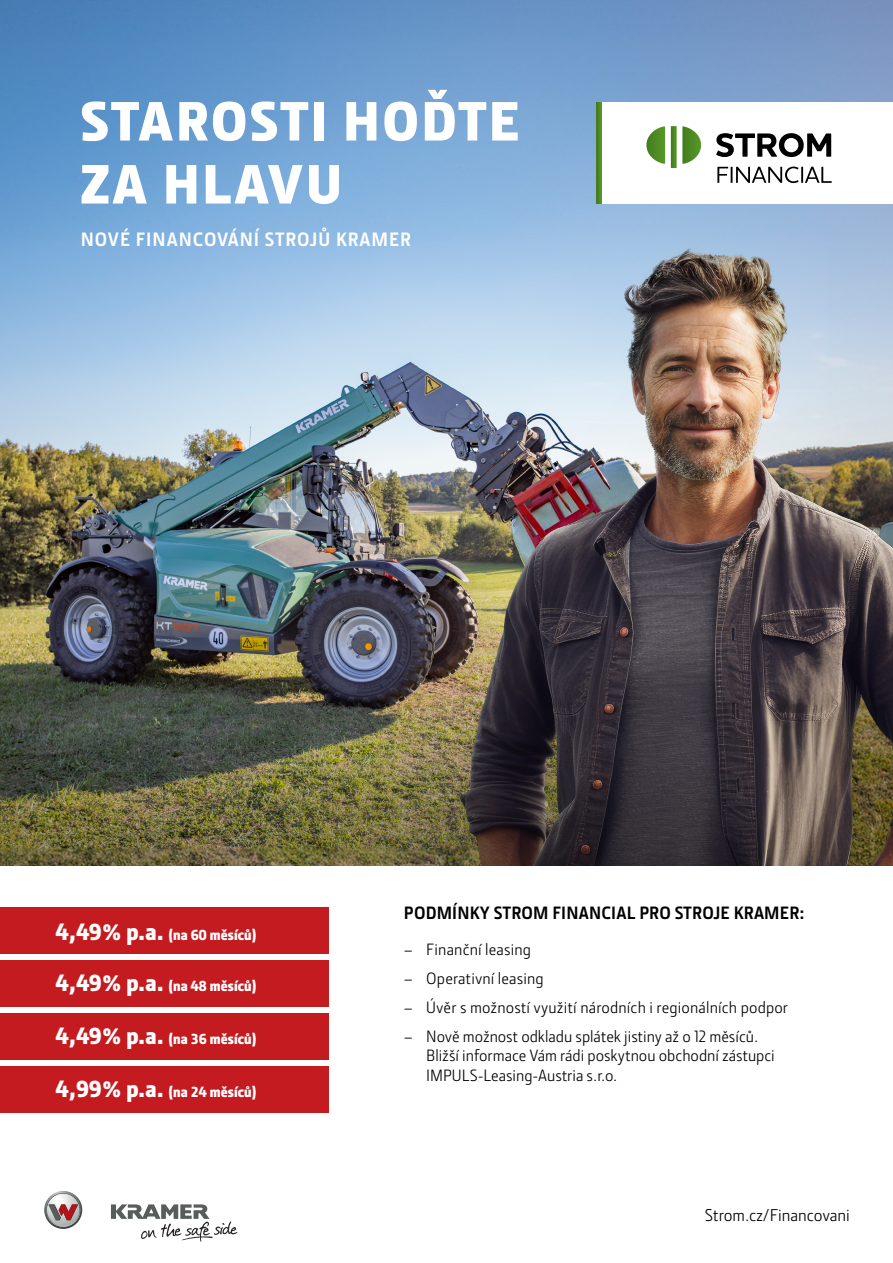
<style>
.page{position:relative;width:893px;height:1263px;background:#fff}
.page>*{position:absolute;margin:0;border:0;box-sizing:border-box;transform-origin:0 0}
.t1{font:900 57px/63px "Section";letter-spacing:.05em;color:#fff}
.t2{font:700 19.5px "JD Sans Pro";letter-spacing:.05em;color:#fff}
.t3{font:700 18px "JD Sans Pro";letter-spacing:.01em;color:#000}
.t4{font:17.25px "JD Sans Pro";color:#000}
.t5{font:16.5px/19.8px "JD Sans Pro";color:#000}
.t6{font:900 15px "Section";letter-spacing:.01em;color:#fff}
.s1{font-size:24px}
</style>
<div class="page">
<img style="left:0;top:0;width:893px;height:865px">
<div style="left:601px;top:103px;width:292px;height:101px;background:#fff"></div>
<hr style="left:597px;top:102px;width:4px;height:102px;background:#4c8723">
<svg style="left:646px;top:126px;width:19px;height:25px"></svg>
<svg style="left:671px;top:126px;width:30px;height:25px"></svg>
<svg style="left:716px;top:133px;width:115px;height:18px"></svg>
<img style="left:404px;top:151px;width:489px;height:714px">
<div style="left:0;top:908px;width:328px;height:46px;background:#c31b1f"></div>
<div style="left:0;top:961px;width:328px;height:46px;background:#c31b1f"></div>
<div style="left:0;top:1013px;width:328px;height:46px;background:#c31b1f"></div>
<div style="left:0;top:1066px;width:328px;height:46px;background:#c31b1f"></div>
<svg style="left:44px;top:1191px;width:38px;height:38px"></svg>
<svg style="left:111px;top:1204px;width:126px;height:38px"></svg>
<h1 class="t1" style="left:81px;top:89px;width:440px">STAROSTI HOĎTE<br>ZA HLAVU</h1>
<p class="t2" style="left:81px;top:226px;width:332px">NOVÉ FINANCOVÁNÍ STROJŮ KRAMER</p>
<p class="t6" style="left:56px;top:925px;width:202px"><span class="s1">4,49% p.a.</span> (na 60 měsíců)</p>
<p class="t6" style="left:56px;top:977px;width:202px"><span class="s1">4,49% p.a.</span> (na 48 měsíců)</p>
<p class="t6" style="left:56px;top:1029px;width:202px"><span class="s1">4,49% p.a.</span> (na 36 měsíců)</p>
<p class="t6" style="left:56px;top:1082px;width:202px"><span class="s1">4,99% p.a.</span> (na 24 měsíců)</p>
<p class="t3" style="left:404px;top:901px;width:402px">PODMÍNKY STROM FINANCIAL PRO STROJE KRAMER:</p>
<p class="t5" style="left:404px;top:939px;width:129px">– Finanční leasing</p>
<p class="t5" style="left:404px;top:968px;width:141px">– Operativní leasing</p>
<p class="t5" style="left:404px;top:997px;width:386px">– Úvěr s možností využití národních i regionálních podpor</p>
<p class="t5" style="left:426px;top:1026px;width:350px;text-indent:-22px">– Nově možnost odkladu splátek jistiny až o 12 měsíců.<br>Bližší informace Vám rádi poskytnou obchodní zástupci<br>IMPULS-Leasing-Austria s.r.o.</p>
<p class="t4" style="left:705px;top:1204px;width:147px">Strom.cz/Financovani</p>
</div>
